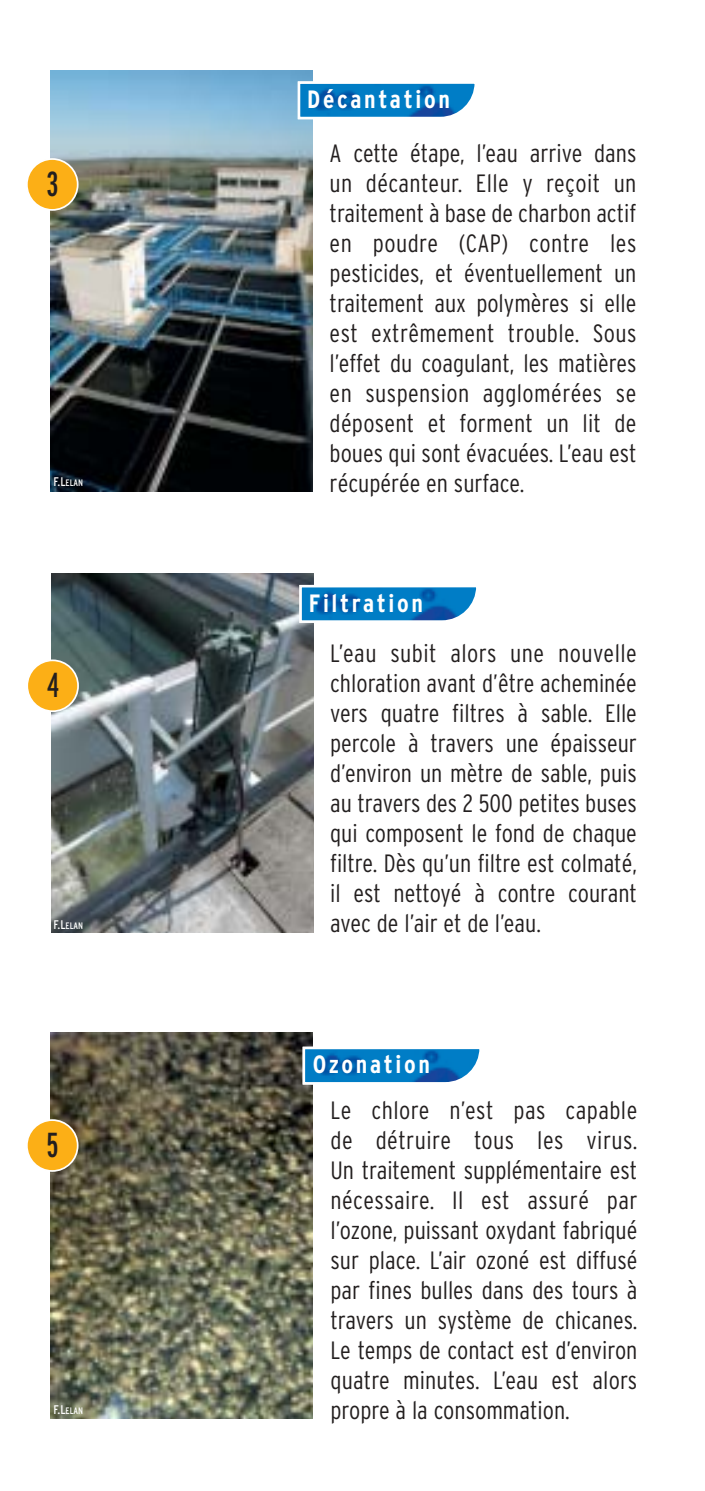
<style>
.page{position:relative;width:705px;height:1491px;background:#fff}
.page>*{position:absolute;margin:0;border:0;box-sizing:border-box;transform-origin:0 0}
.t1{font:extra-condensed 34.75px "Interstate";color:#231f1f}
.t2{font:300 condensed 25px/30px "Interstate";color:#231f1f;text-align:justify}
.t3{font:700 condensed 25px "Interstate";letter-spacing:.105em;color:#fff}
.t4{font:condensed 9.5px "Interstate";color:#fff}
.s1{font-size:12.5px}
</style>
<div class="page">
<img style="left:27px;top:70px;width:453px;height:1349px">
<h1 class="t1" style="left:47px;top:171px;width:14px">3</h1>
<p class="t4" style="left:53px;top:479px;width:31px"><span class="s1">F.L</span>ELAN</p>
<h1 class="t1" style="left:47px;top:672px;width:13px">4</h1>
<p class="t4" style="left:53px;top:922px;width:31px"><span class="s1">F.L</span>ELAN</p>
<h1 class="t1" style="left:46px;top:1131px;width:14px">5</h1>
<p class="t4" style="left:53px;top:1407px;width:31px"><span class="s1">F.L</span>ELAN</p>
<p class="t3" style="left:307px;top:90px;width:144px">Décantation</p>
<p class="t2" style="left:330px;top:140px;width:308px">A cette étape, l’eau arrive dans un décanteur. Elle y reçoit un traitement à base de charbon actif en poudre (CAP) contre les pesticides, et éventuellement un traitement aux polymères si elle est extrêmement trouble. Sous l’effet du coagulant, les matières en suspension agglomérées se déposent et forment un lit de boues qui sont évacuées. L’eau est récupérée en surface.</p>
<p class="t3" style="left:309px;top:593px;width:116px">Filtration</p>
<p class="t2" style="left:330px;top:640px;width:308px">L’eau subit alors une nouvelle chloration avant d’être acheminée vers quatre filtres à sable. Elle percole à travers une épaisseur d’environ un mètre de sable, puis au travers des 2 500 petites buses qui composent le fond de chaque filtre. Dès qu’un filtre est colmaté, il est nettoyé à contre courant avec de l’air et de l’eau.</p>
<p class="t3" style="left:313px;top:1054px;width:119px">Ozonation</p>
<p class="t2" style="left:331px;top:1097px;width:308px">Le chlore n’est pas capable de détruire tous les virus.<br>Un traitement supplémentaire est nécessaire. Il est assuré par l’ozone, puissant oxydant fabriqué sur place. L’air ozoné est diffusé par fines bulles dans des tours à travers un système de chicanes.<br>Le temps de contact est d’environ quatre minutes. L’eau est alors propre à la consommation.</p>
</div>
